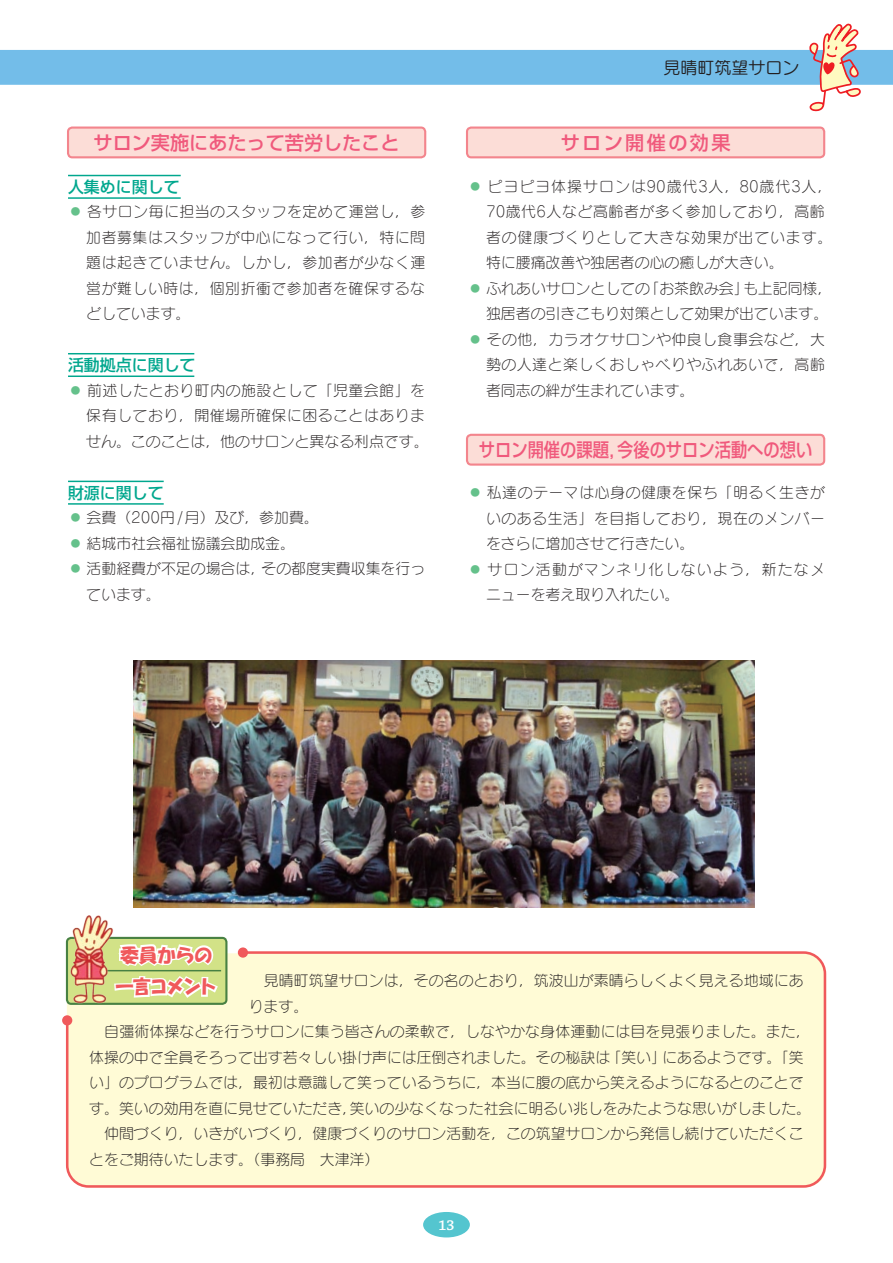
<style>
.page{position:relative;width:893px;height:1263px;background:#fff}
.page>*{position:absolute;margin:0;border:0;box-sizing:border-box;transform-origin:0 0}
.t1{font:500 19.2px "Shin Go Pro";color:#f0597c;scale:.85 1}
.t2{font:500 19.2px "Shin Go Pro";color:#f0597c}
.t3{font:19.2px/32px "FGSEPP1";letter-spacing:-.045em;color:#f0595b}
.t4{font:500 19.2px "Shin Go Pro";letter-spacing:.125em;color:#f0597c}
.t5{font:16.95px "Seurat Pro M";color:#231f20}
.t6{font:500 15.9px "Shin Go Pro";color:#00a78e}
.t7{font:14.85px/25.5px "Seurat Pro L";color:#231f20;text-align:justify}
.t8{font:14.85px/25.5px "Seurat Pro L";letter-spacing:.035em;color:#231f20}
.t9{font:14.85px "Seurat Pro L";letter-spacing:.07em;color:#231f20}
.t10{font:14.85px "Seurat Pro L";letter-spacing:.04em;color:#231f20}
.t11{font:14.85px "Seurat Pro L";letter-spacing:.08em;color:#231f20}
.t12{font:14.85px "Seurat Pro L";letter-spacing:.06em;color:#231f20}
.t13{font:600 14.85px "Chaparral Pro";color:#fff}
.s1{color:#65c18b}
</style>
<div class="page">
<div style="left:65px;top:950px;width:762px;height:238px;background:#fffbd6"></div>
<div style="left:238px;top:947px;width:10px;height:11px;background:#f0595b;border-radius:50%"></div>
<div style="left:62px;top:1015px;width:10px;height:10px;background:#f0595b;border-radius:50%"></div>
<div style="left:67px;top:938px;width:159px;height:66px;background:#d2e287;border-radius:4px"></div>
<div style="left:66px;top:937px;width:161px;height:68px;border:2px solid #488143;border-radius:4px"></div>
<hr style="left:72px;top:970px;width:149px;height:1px;background:#488143">
<img style="left:220px;top:660px;width:534px;height:248px">
<svg style="left:0;top:23px;width:893px;height:89px"></svg>
<div style="left:68px;top:128px;width:357px;height:29px;background:#fcddd7;border-radius:4px"></div>
<div style="left:67px;top:126px;width:359px;height:32px;border:2px solid #f3858d;border-radius:4px"></div>
<div style="left:467px;top:128px;width:357px;height:29px;background:#fcddd7;border-radius:4px"></div>
<div style="left:466px;top:126px;width:359px;height:32px;border:2px solid #f3858d;border-radius:4px"></div>
<div style="left:467px;top:435px;width:357px;height:30px;background:#fcddd7;border-radius:4px"></div>
<div style="left:466px;top:434px;width:359px;height:32px;border:2px solid #f3858d;border-radius:4px"></div>
<img style="left:65px;top:915px;width:47px;height:89px">
<hr style="left:68px;top:175px;width:113px;height:1px;background:#00a78e">
<hr style="left:68px;top:197px;width:113px;height:2px;background:#00a78e">
<hr style="left:68px;top:353px;width:126px;height:1px;background:#00a78e">
<hr style="left:68px;top:375px;width:126px;height:2px;background:#00a78e">
<hr style="left:68px;top:481px;width:96px;height:1px;background:#00a78e">
<hr style="left:68px;top:503px;width:96px;height:2px;background:#00a78e">
<svg style="left:112px;top:353px;width:108px;height:679px"></svg>
<div style="left:423px;top:1212px;width:47px;height:25px;background:#54c5cf;border-radius:50%"></div>
<p class="t5" style="left:664px;top:56px;width:138px">見晴町筑望サロン</p>
<p class="t2" style="left:94px;top:126px;width:308px">サロン実施にあたって苦労したこと</p>
<p class="t4" style="left:561px;top:126px;width:171px">サロン開催の効果</p>
<p class="t6" style="left:68px;top:174px;width:113px">人集めに関して</p>
<p class="t7" style="left:86px;top:198px;width:340px;text-indent:-18px"><span class="s1">◦</span> 各サロン毎に担当のスタッフを定めて運営し，参加者募集はスタッフが中心になって行い，特に問題は起きていません。しかし，参加者が少なく運営が難しい時は，個別折衝で参加者を確保するなどしています。</p>
<p class="t6" style="left:68px;top:352px;width:129px">活動拠点に関して</p>
<p class="t8" style="left:86px;top:377px;width:344px;text-indent:-18px"><span class="s1">◦</span> 前述したとおり町内の施設として「児童会館」を保有しており，開催場所確保に困ることはありません。このことは，他のサロンと異なる利点です。</p>
<p class="t6" style="left:68px;top:480px;width:97px">財源に関して</p>
<p class="t7" style="left:68px;top:504px;width:252px"><span class="s1">◦</span> 会費（200円/月）及び，参加費。</p>
<p class="t7" style="left:68px;top:530px;width:228px"><span class="s1">◦</span> 結城市社会福祉協議会助成金。</p>
<p class="t7" style="left:68px;top:555px;width:359px"><span class="s1">◦</span> 活動経費が不足の場合は，その都度実費収集を行っ</p>
<p class="t7" style="left:86px;top:581px;width:76px">ています。</p>
<p class="t9" style="left:468px;top:176px;width:366px"><span class="s1">◦</span> ピヨピヨ体操サロンは90歳代3人，80歳代3人，</p>
<p class="t10" style="left:486px;top:202px;width:340px">70歳代6人など高齢者が多く参加しており，高齢</p>
<p class="t12" style="left:486px;top:227px;width:348px">者の健康づくりとして大きな効果が出ています。</p>
<p class="t7" style="left:486px;top:249px;width:299px">特に腰痛改善や独居者の心の癒しが大きい。</p>
<p class="t7" style="left:468px;top:275px;width:366px"><span class="s1">◦</span> ふれあいサロンとしての「お茶飲み会」も上記同様，</p>
<p class="t7" style="left:486px;top:300px;width:344px">独居者の引きこもり対策として効果が出ています。</p>
<p class="t8" style="left:468px;top:326px;width:359px"><span class="s1">◦</span> その他，カラオケサロンや仲良し食事会など，大</p>
<p class="t8" style="left:486px;top:351px;width:340px">勢の人達と楽しくおしゃべりやふれあいで，高齢</p>
<p class="t7" style="left:486px;top:377px;width:210px">者同志の絆が生まれています。</p>
<p class="t1" style="left:479px;top:434px;width:394px">サロン開催の課題，今後のサロン活動への想い</p>
<p class="t8" style="left:468px;top:479px;width:359px"><span class="s1">◦</span> 私達のテーマは心身の健康を保ち「明るく生きが</p>
<p class="t8" style="left:486px;top:505px;width:340px">いのある生活」を目指しており，現在のメンバー</p>
<p class="t7" style="left:486px;top:530px;width:210px">をさらに増加させて行きたい。</p>
<p class="t11" style="left:468px;top:559px;width:359px"><span class="s1">◦</span> サロン活動がマンネリ化しないよう，新たなメ</p>
<p class="t7" style="left:486px;top:581px;width:195px">ニューを考え取り入れたい。</p>
<p class="t3" style="left:116px;top:939px;width:103px">委員からの一言コメント</p>
<p class="t7" style="left:249px;top:967px;width:556px">　見晴町筑望サロンは，その名のとおり，筑波山が素晴らしくよく見える地域にあ</p>
<p class="t7" style="left:249px;top:993px;width:61px">ります。</p>
<p class="t7" style="left:89px;top:1018px;width:723px">　自彊術体操などを行うサロンに集う皆さんの柔軟で，しなやかな身体運動には目を見張りました。また，</p>
<p class="t7" style="left:89px;top:1044px;width:716px">体操の中で全員そろって出す若々しい掛け声には圧倒されました。その秘訣は「笑い」にあるようです。「笑</p>
<p class="t7" style="left:89px;top:1069px;width:716px">い」のプログラムでは，最初は意識して笑っているうちに，本当に腹の底から笑えるようになるとのことで</p>
<p class="t7" style="left:89px;top:1095px;width:723px">す。笑いの効用を直に見せていただき，笑いの少なくなった社会に明るい兆しをみたような思いがしました。</p>
<p class="t7" style="left:89px;top:1120px;width:716px">　仲間づくり，いきがいづくり，健康づくりのサロン活動を，この筑望サロンから発信し続けていただくこ</p>
<p class="t7" style="left:89px;top:1146px;width:292px">とをご期待いたします。（事務局　大津洋）</p>
<p class="t13" style="left:438px;top:1216px;width:18px">13</p>
</div>
